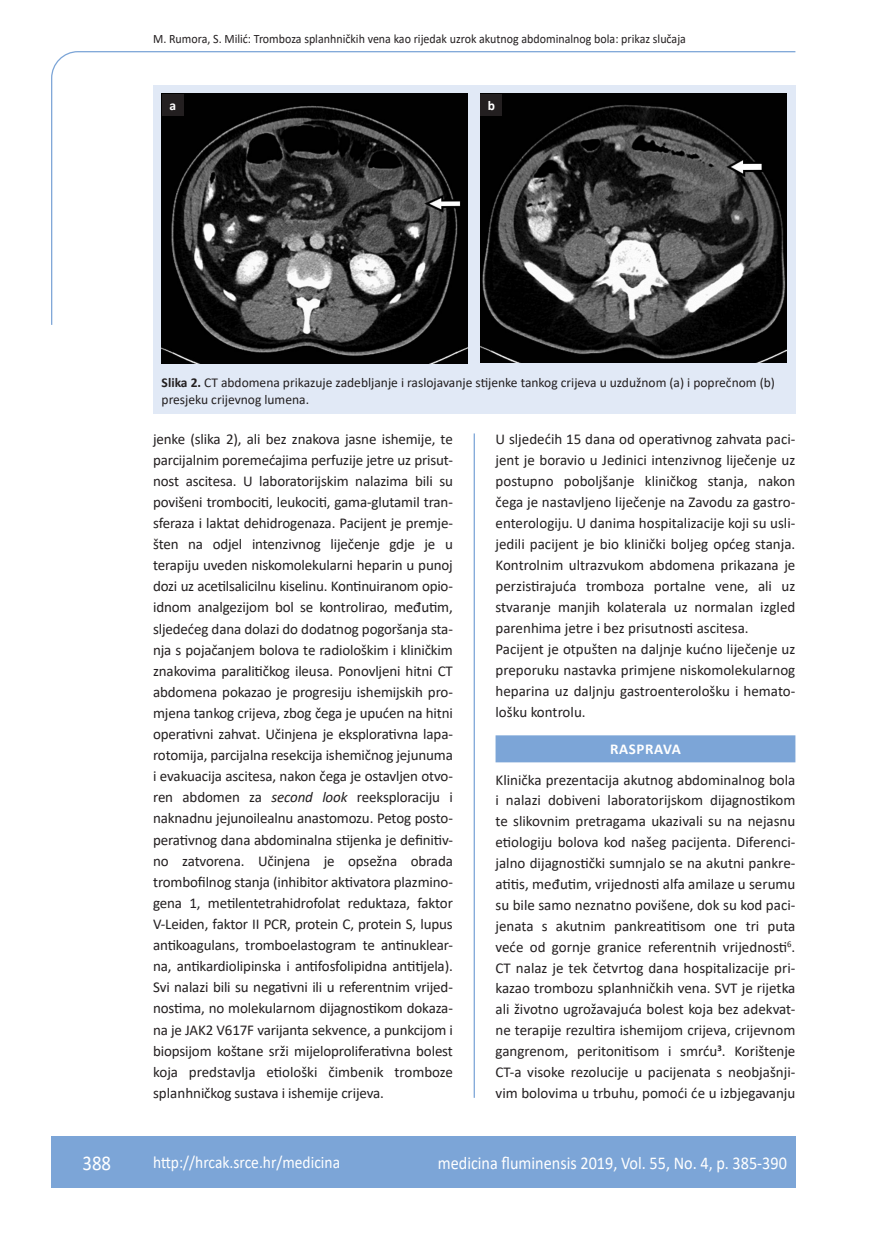
<style>
.page{position:relative;width:872px;height:1234px;background:#fff}
.page>*{position:absolute;margin:0;border:0;box-sizing:border-box;transform-origin:0 0}
.t1{font:21px "Calibri";color:#fff;scale:.9 1}
.t2{font:18px "Calibri";color:#fff;scale:.9 1}
.t3{font:17.25px "Calibri";color:#fff;scale:.9 1}
.osnovni_tekst{font:15px/21.1px "Calibri";color:#231f20;text-align:justify}
.naslov_ruler{font:700 15px "Calibri";letter-spacing:.04em;color:#fff}
.potpis_slika{font:13.5px/16.5px "Calibri";color:#231f20}
.potpis_slika-2{font:700 13.5px "Calibri";color:#fff}
.glava{font:12.75px "Calibri";color:#231f20;scale:.94 1}
.s1{font-weight:700}
.s2{font-style:italic}
</style>
<div class="page">
<svg style="left:51px;top:51px;width:745px;height:275px"></svg>
<hr style="left:473px;top:433px;width:2px;height:664px;background:#7ca5d7">
<div style="left:51px;top:1135px;width:744px;height:51px;background:#7ca5d7"></div>
<div style="left:153px;top:85px;width:642px;height:328px;background:#e1e9f6"></div>
<img style="left:162px;top:94px;width:306px;height:269px">
<img style="left:480px;top:94px;width:306px;height:268px">
<div style="left:495px;top:735px;width:300px;height:27px;background:#7ca5d7"></div>
<div style="left:162px;top:94px;width:22px;height:22px;background:#231f20"></div>
<div style="left:481px;top:94px;width:21px;height:22px;background:#231f20"></div>
<p class="glava" style="left:153px;top:29px;width:568px">M. Rumora, S. Milić: Tromboza splanhničkih vena kao rijedak uzrok akutnog abdominalnog bola: prikaz slučaja</p>
<p class="potpis_slika-2" style="left:170px;top:96px;width:8px">a</p>
<p class="potpis_slika-2" style="left:488px;top:96px;width:9px">b</p>
<p class="potpis_slika" style="left:162px;top:374px;width:615px"><span class="s1">Slika 2.</span> CT abdomena prikazuje zadebljanje i raslojavanje stijenke tankog crijeva u uzdužnom (a) i poprečnom (b) presjeku crijevnog lumena.</p>
<p class="osnovni_tekst" style="left:495px;top:427px;width:301px">U sljedećih 15 dana od operativnog zahvata paci&shy;jent je boravio u Jedinici intenzivnog liječenje uz postupno poboljšanje kliničkog stanja, nakon čega je nastavljeno liječenje na Zavodu za gastro&shy;enterologiju. U danima hospitalizacije koji su usli&shy;jedili pacijent je bio klinički boljeg općeg stanja.<br>Kontrolnim ultrazvukom abdomena prikazana je perzistirajuća tromboza portalne vene, ali uz stvaranje manjih kolaterala uz normalan izgled parenhima jetre i bez prisutnosti ascitesa.</p>
<p class="osnovni_tekst" style="left:495px;top:638px;width:301px">Pacijent je otpušten na daljnje kućno liječenje uz preporuku nastavka primjene niskomolekularnog heparina uz daljnju gastroenterološku i hemato&shy;lošku kontrolu.</p>
<p class="naslov_ruler" style="left:610px;top:738px;width:72px">RASPRAVA</p>
<p class="osnovni_tekst" style="left:495px;top:768px;width:301px">Klinička prezentacija akutnog abdominalnog bola i nalazi dobiveni laboratorijskom dijagnostikom te slikovnim pretragama ukazivali su na nejasnu etiologiju bolova kod našeg pacijenta. Diferenci&shy;jalno dijagnostički sumnjalo se na akutni pankre&shy;atitis, međutim, vrijednosti alfa amilaze u serumu su bile samo neznatno povišene, dok su kod paci&shy;jenata s akutnim pankreatitisom one tri puta veće od gornje granice referentnih vrijednosti<sup>6</sup>.<br>CT nalaz je tek četvrtog dana hospitalizacije pri&shy;kazao trombozu splanhničkih vena. SVT je rijetka ali životno ugrožavajuća bolest koja bez adekvat&shy;ne terapije rezultira ishemijom crijeva, crijevnom gangrenom, peritonitisom i smrću<sup>3</sup>. Korištenje CT-a visoke rezolucije u pacijenata s neobjašnji&shy;vim bolovima u trbuhu, pomoći će u izbjegavanju</p>
<p class="osnovni_tekst" style="left:153px;top:427px;width:301px">jenke (slika 2), ali bez znakova jasne ishemije, te parcijalnim poremećajima perfuzije jetre uz prisut&shy;nost ascitesa. U laboratorijskim nalazima bili su povišeni trombociti, leukociti, gama-glutamil tran&shy;sferaza i laktat dehidrogenaza. Pacijent je premje&shy;šten na odjel intenzivnog liječenje gdje je u terapiju uveden niskomolekularni heparin u punoj dozi uz acetilsalicilnu kiselinu. Kontinuiranom opio&shy;idnom analgezijom bol se kontrolirao, međutim, sljedećeg dana dolazi do dodatnog pogoršanja sta&shy;nja s pojačanjem bolova te radiološkim i kliničkim znakovima paralitičkog ileusa. Ponovljeni hitni CT abdomena pokazao je progresiju ishemijskih pro&shy;mjena tankog crijeva, zbog čega je upućen na hitni operativni zahvat. Učinjena je eksplorativna lapa&shy;rotomija, parcijalna resekcija ishemičnog jejunuma i evakuacija ascitesa, nakon čega je ostavljen otvo&shy;ren abdomen za <span class="s2">second look</span> reeksploraciju i naknadnu jejunoilealnu anastomozu. Petog posto&shy;perativnog dana abdominalna stijenka je definitiv&shy;no zatvorena. Učinjena je opsežna obrada trombofilnog stanja (inhibitor aktivatora plazmino&shy;gena 1, metilentetrahidrofolat reduktaza, faktor V-Leiden, faktor II PCR, protein C, protein S, lupus antikoagulans, tromboelastogram te antinuklear&shy;na, antikardiolipinska i antifosfolipidna antitijela).<br>Svi nalazi bili su negativni ili u referentnim vrijed&shy;nostima, no molekularnom dijagnostikom dokaza&shy;na je JAK2 V617F varijanta sekvence, a punkcijom i biopsijom koštane srži mijeloproliferativna bolest koja predstavlja etiološki čimbenik tromboze splanhničkog sustava i ishemije crijeva.</p>
<p class="t1" style="left:82px;top:1147px;width:33px">388</p>
<p class="t3" style="left:153px;top:1149px;width:209px">http://hrcak.srce.hr/medicina</p>
<p class="t2" style="left:438px;top:1149px;width:389px">medicina fluminensis 2019, Vol. 55, No. 4, p. 385-390</p>
</div>
